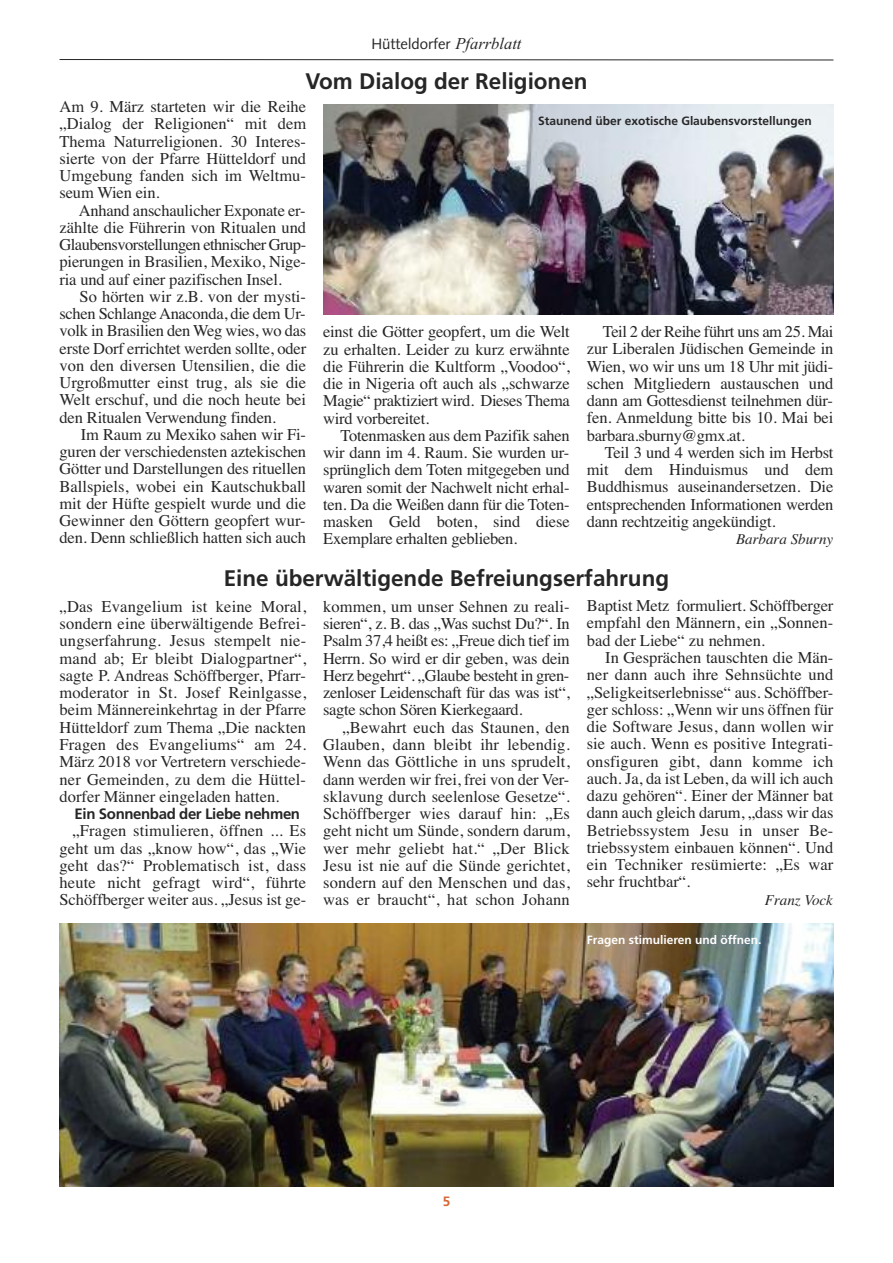
<style>
.page{position:relative;width:893px;height:1263px;background:#fff}
.page>*{position:absolute;margin:0;border:0;box-sizing:border-box;transform-origin:0 0}
.t1{font:700 22.5px "Frutiger";color:#272627}
.t2{font:16.5px/17.2px "Times";letter-spacing:-.005em;color:#272627;text-align:justify}
.t3{font:700 15px "Frutiger";letter-spacing:-.025em;color:#272627}
.t4{font:15px "Syntax";color:#272627}
.t5{font:italic 15px "Times";color:#272627}
.t6{font:700 13.5px "Frutiger";color:#d66732}
.t7{font:700 12px "Frutiger";color:#272627}
.t8{font:700 12px "Frutiger";color:#fff}
.s1{font-family:"Times New Roman";font-style:italic;font-size:16.5px}
</style>
<div class="page">
<svg style="left:59px;top:59px;width:775px;height:1px"></svg>
<img style="left:323px;top:105px;width:510px;height:210px">
<img style="left:60px;top:923px;width:773px;height:263px">
<p class="t4" style="left:371px;top:38px;width:152px">Hütteldorfer <span class="s1">Pfarrblatt</span></p>
<h1 class="t1" style="left:305px;top:73px;width:284px">Vom Dialog der Religionen</h1>
<p class="t2" style="left:60px;top:98px;width:248px">Am 9. März starteten wir die Reihe „Dialog der Religionen“ mit dem Thema Naturreligionen. 30 Interes&shy;sierte von der Pfarre Hütteldorf und Umgebung fanden sich im Weltmu&shy;seum Wien ein.</p>
<p class="t2" style="left:60px;top:201px;width:248px;text-indent:19px">Anhand anschaulicher Exponate er&shy;zählte die Führerin von Ritualen und Glaubensvorstellungen ethnischer Grup&shy;pierungen in Brasilien, Mexiko, Nige&shy;ria und auf einer pazifischen Insel.</p>
<p class="t2" style="left:60px;top:287px;width:248px;text-indent:20px">So hörten wir z.B. von der mysti&shy;schen SchlangeAnaconda, die dem Ur&shy;volk in Brasilien den Weg wies, wo das erste Dorf errichtet werden sollte, oder von den diversen Utensilien, die die Urgroßmutter einst trug, als sie die Welt erschuf, und die noch heute bei den Ritualen Verwendung finden.</p>
<p class="t2" style="left:60px;top:425px;width:248px;text-indent:21px">Im Raum zu Mexiko sahen wir Fi&shy;guren der verschiedensten aztekischen Götter und Darstellungen des rituellen Ballspiels, wobei ein Kautschukball mit der Hüfte gespielt wurde und die Gewinner den Göttern geopfert wur&shy;den. Denn schließlich hatten sich auch</p>
<p class="t7" style="left:538px;top:115px;width:275px">Staunend über exotische Glaubensvorstellungen</p>
<p class="t2" style="left:323px;top:323px;width:248px">einst die Götter geopfert, um die Welt zu erhalten. Leider zu kurz erwähnte die Führerin die Kultform „Voodoo“, die in Nigeria oft auch als „schwarze Magie“ praktiziert wird. Dieses Thema wird vorbereitet.</p>
<p class="t2" style="left:323px;top:427px;width:248px;text-indent:17px">Totenmasken aus dem Pazifik sahen wir dann im 4. Raum. Sie wurden ur&shy;sprünglich dem Toten mitgegeben und waren somit der Nachwelt nicht erhal&shy;ten. Da die Weißen dann für die Toten&shy;masken Geld boten, sind diese Exemplare erhalten geblieben.</p>
<p class="t2" style="left:587px;top:323px;width:248px;text-indent:16px">Teil 2 der Reihe führt uns am 25. Mai zur Liberalen Jüdischen Gemeinde in Wien, wo wir uns um 18 Uhr mit jüdi&shy;schen Mitgliedern austauschen und dann am Gottesdienst teilnehmen dür&shy;fen. Anmeldung bitte bis 10. Mai bei barbara.sburny@gmx.at.</p>
<p class="t2" style="left:587px;top:444px;width:248px;text-indent:18px">Teil 3 und 4 werden sich im Herbst mit dem Hinduismus und dem Buddhismus auseinandersetzen. Die entsprechenden Informationen werden dann rechtzeitig angekündigt.</p>
<p class="t5" style="left:736px;top:530px;width:99px">Barbara Sburny</p>
<h1 class="t1" style="left:224px;top:569px;width:447px">Eine überwältigende Befreiungserfahrung</h1>
<p class="t2" style="left:60px;top:598px;width:248px">„Das Evangelium ist keine Moral, sondern eine überwältigende Befrei&shy;ungserfahrung. Jesus stempelt nie&shy;mand ab; Er bleibt Dialogpartner“, sagte P. Andreas Schöffberger, Pfarr&shy;moderator in St. Josef Reinlgasse, beim Männereinkehrtag in der Pfarre Hütteldorf zum Thema „Die nackten Fragen des Evangeliums“ am 24.<br>März 2018 vor Vertretern verschiede&shy;ner Gemeinden, zu dem die Hüttel&shy;dorfer Männer eingeladen hatten.</p>
<p class="t3" style="left:75px;top:808px;width:227px">Ein Sonnenbad der Liebe nehmen</p>
<p class="t2" style="left:60px;top:822px;width:248px;text-indent:13px">„Fragen stimulieren, öffnen ... Es geht um das „know how“, das „Wie geht das?“ Problematisch ist, dass heute nicht gefragt wird“, führte Schöffberger weiter aus. „Jesus ist ge-</p>
<p class="t2" style="left:587px;top:597px;width:248px">Baptist Metz formuliert. Schöffberger empfahl den Männern, ein „Sonnen&shy;bad der Liebe“ zu nehmen.</p>
<p class="t2" style="left:587px;top:649px;width:248px;text-indent:18px">In Gesprächen tauschten die Män&shy;ner dann auch ihre Sehnsüchte und „Seligkeitserlebnisse“ aus. Schöffber&shy;ger schloss: „Wenn wir uns öffnen für die Software Jesus, dann wollen wir sie auch. Wenn es positive Integrati&shy;onsfiguren gibt, dann komme ich auch. Ja, da ist Leben, da will ich auch dazu gehören“. Einer der Männer bat dann auch gleich darum, „dass wir das Betriebssystem Jesu in unser Be&shy;triebssystem einbauen können“. Und ein Techniker resümierte: „Es war sehr fruchtbar“.</p>
<p class="t5" style="left:765px;top:890px;width:69px">Franz Vock</p>
<p class="t8" style="left:587px;top:935px;width:176px">Fragen stimulieren und öffnen.</p>
<p class="t2" style="left:323px;top:598px;width:248px">kommen, um unser Sehnen zu reali&shy;sieren“, z. B. das „Was suchst Du?“. In Psalm 37,4 heißt es: „Freue dich tief im Herrn. So wird er dir geben, was dein Herz begehrt“. „Glaube besteht in gren&shy;zenloser Leidenschaft für das was ist“, sagte schon Sören Kierkegaard.</p>
<p class="t2" style="left:323px;top:718px;width:248px;text-indent:19px">„Bewahrt euch das Staunen, den Glauben, dann bleibt ihr lebendig.<br>Wenn das Göttliche in uns sprudelt, dann werden wir frei, frei von der Ver&shy;sklavung durch seelenlose Gesetze“.<br>Schöffberger wies darauf hin: „Es geht nicht um Sünde, sondern darum, wer mehr geliebt hat.“ „Der Blick Jesu ist nie auf die Sünde gerichtet, sondern auf den Menschen und das, was er braucht“, hat schon Johann</p>
<p class="t6" style="left:443px;top:1195px;width:9px">5</p>
</div>
